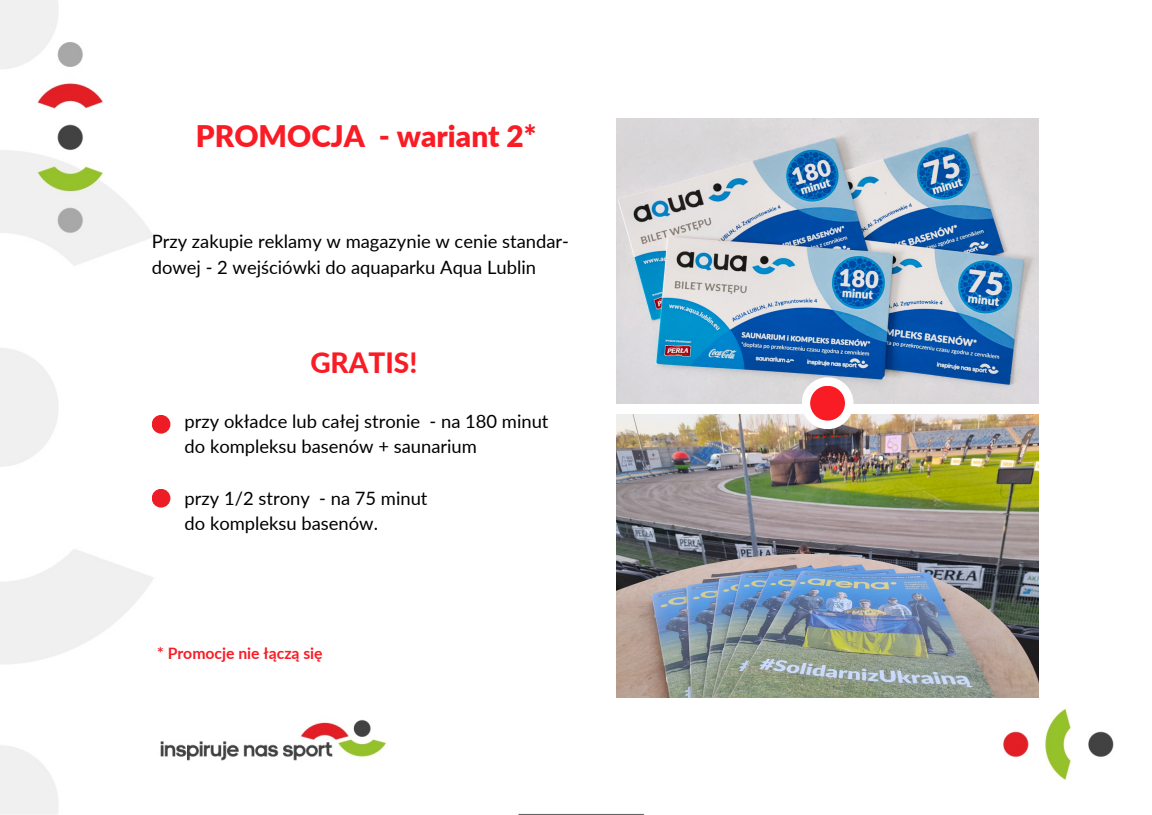
<style>
.page{position:relative;width:1152px;height:815px;background:#fff}
.page>*{position:absolute;margin:0;border:0;box-sizing:border-box;transform-origin:0 0}
.t1{font:900 29.75px "Lato";color:#f91c25}
.t2{font:800 28px "Lato";color:#f91c25}
.t3{font:18.38px/25.6px "Lato";color:#000}
.t4{font:700 15.75px "Lato";color:#f91c25}
</style>
<div class="page">
<img style="left:0;top:0;width:1114px;height:814px">
<img style="left:616px;top:118px;width:422px;height:285px">
<img style="left:616px;top:415px;width:422px;height:282px">
<div style="left:801px;top:377px;width:52px;height:52px;background:#fff;border-radius:50%"></div>
<div style="left:809px;top:386px;width:35px;height:34px;background:#f91c25;border-radius:50%"></div>
<div style="left:152px;top:489px;width:18px;height:18px;background:#ee1c24;border-radius:50%"></div>
<div style="left:152px;top:415px;width:18px;height:18px;background:#ee1c24;border-radius:50%"></div>
<p class="t1" style="left:196px;top:118px;width:342px">PROMOCJA - wariant 2*</p>
<h2 class="t3" style="left:152px;top:228px;width:419px">Przy zakupie reklamy w magazynie w cenie standar&shy;dowej - 2 wejściówki do aquaparku Aqua Lublin</h2>
<h3 class="t2" style="left:310px;top:345px;width:108px">GRATIS!</h3>
<h1 class="t3" style="left:185px;top:408px;width:365px">przy okładce lub całej stronie - na 180 minut do kompleksu basenów + saunarium</h1>
<h3 class="t3" style="left:185px;top:484px;width:244px">przy 1/2 strony - na 75 minut do kompleksu basenów.</h3>
<p class="t4" style="left:157px;top:643px;width:167px">* Promocje nie łączą się</p>
</div>
